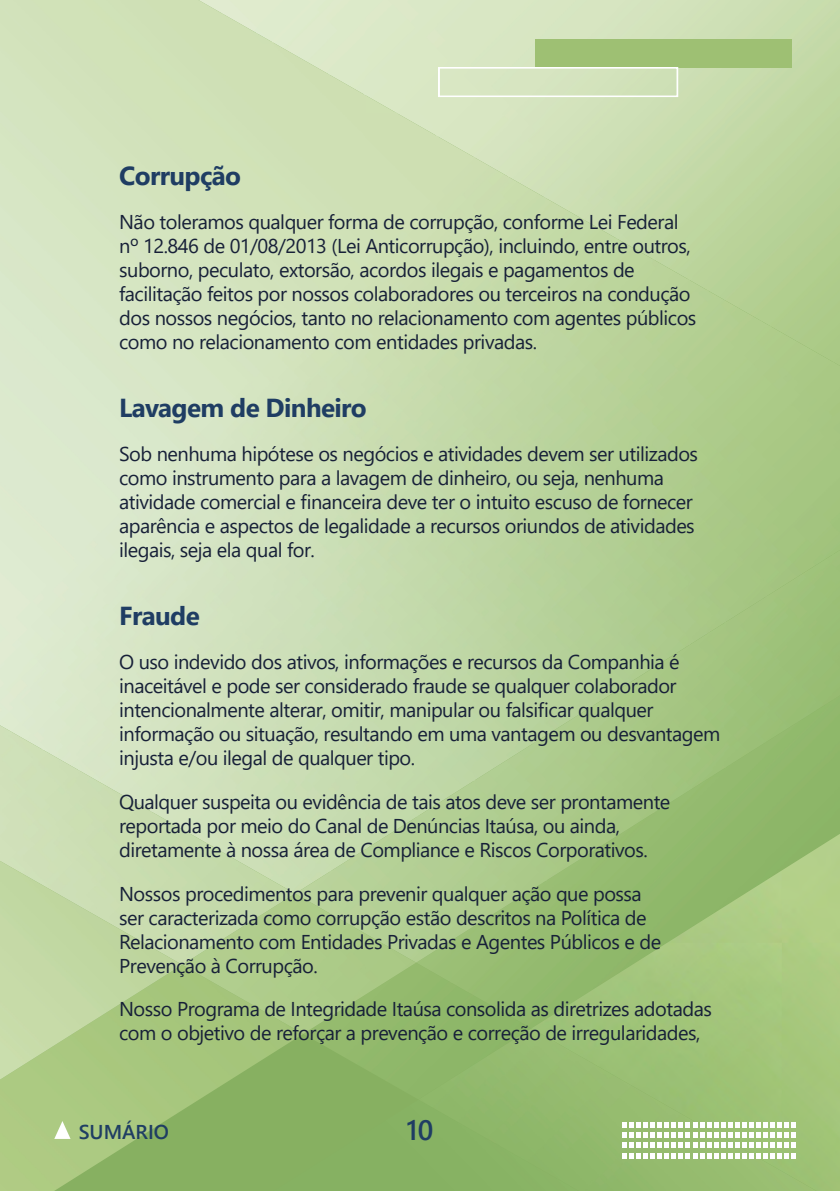
<style>
.page{position:relative;width:840px;height:1191px;background:#fff}
.page>*{position:absolute;margin:0;border:0;box-sizing:border-box;transform-origin:0 0}
.t1{font:600 28px "Segoe UI";color:#1f3d63}
.t2{font:700 26px "Segoe UI";letter-spacing:-.025em;color:#1f3d63}
.t3{font:20px/24px "Segoe UI";letter-spacing:-.025em;color:#172038}
.t4{font:600 20px "Segoe UI";color:#1f3d63}
</style>
<div class="page">
<img style="left:0;top:1033px;width:303px;height:158px">
<img style="left:0;top:964px;width:182px;height:115px">
<div style="left:303px;top:983px;width:147px;height:116px;background:#8fb769"></div>
<img style="left:182px;top:914px;width:234px;height:119px">
<img style="left:0;top:750px;width:295px;height:214px">
<div style="left:273px;top:1099px;width:145px;height:92px;background:#87b061"></div>
<div style="left:418px;top:1028px;width:113px;height:163px;background:#8db668"></div>
<img style="left:450px;top:926px;width:81px;height:102px">
<div style="left:729px;top:768px;width:35px;height:65px;background:#91b86c"></div>
<div style="left:764px;top:705px;width:70px;height:128px;background:#8fb669"></div>
<img style="left:834px;top:700px;width:5px;height:133px">
<img style="left:726px;top:768px;width:5px;height:9px">
<img style="left:330px;top:817px;width:145px;height:145px">
<img style="left:295px;top:893px;width:36px;height:21px">
<img style="left:473px;top:781px;width:72px;height:145px">
<img style="left:724px;top:600px;width:73px;height:168px">
<img style="left:796px;top:600px;width:37px;height:123px">
<img style="left:831px;top:555px;width:8px;height:145px">
<img style="left:222px;top:43px;width:145px;height:850px">
<img style="left:150px;top:0;width:73px;height:852px">
<div style="left:831px;top:366px;width:8px;height:189px;background:#a5c681"></div>
<img style="left:531px;top:833px;width:308px;height:358px">
<img style="left:615px;top:0;width:74px;height:280px">
<img style="left:508px;top:0;width:37px;height:198px">
<img style="left:436px;top:0;width:73px;height:177px">
<img style="left:364px;top:0;width:73px;height:136px">
<img style="left:328px;top:0;width:37px;height:95px">
<img style="left:256px;top:0;width:73px;height:75px">
<img style="left:198px;top:0;width:59px;height:34px">
<div style="left:535px;top:39px;width:256px;height:28px;background:#9ec073"></div>
<svg style="left:437px;top:67px;width:241px;height:30px;background:#d9e6c5"></svg>
<svg style="left:622px;top:1121px;width:173px;height:37px"></svg>
<svg style="left:54px;top:1121px;width:16px;height:18px"></svg>
<h2 class="t2" style="left:119px;top:152px;width:123px">Corrupção</h2>
<p class="t3" style="left:119px;top:208px;width:578px">Não toleramos qualquer forma de corrupção, conforme Lei Federal nº 12.846 de 01/08/2013 (Lei Anticorrupção), incluindo, entre outros, suborno, peculato, extorsão, acordos ilegais e pagamentos de facilitação feitos por nossos colaboradores ou terceiros na condução dos nossos negócios, tanto no relacionamento com agentes públicos como no relacionamento com entidades privadas.</p>
<h2 class="t2" style="left:119px;top:383px;width:249px">Lavagem de Dinheiro</h2>
<p class="t3" style="left:119px;top:440px;width:580px">Sob nenhuma hipótese os negócios e atividades devem ser utilizados como instrumento para a lavagem de dinheiro, ou seja, nenhuma atividade comercial e financeira deve ter o intuito escuso de fornecer aparência e aspectos de legalidade a recursos oriundos de atividades ilegais, seja ela qual for.</p>
<h2 class="t2" style="left:119px;top:591px;width:82px">Fraude</h2>
<p class="t3" style="left:119px;top:648px;width:602px">O uso indevido dos ativos, informações e recursos da Companhia é inaceitável e pode ser considerado fraude se qualquer colaborador intencionalmente alterar, omitir, manipular ou falsificar qualquer informação ou situação, resultando em uma vantagem ou desvantagem injusta e/ou ilegal de qualquer tipo.</p>
<p class="t3" style="left:119px;top:787px;width:552px">Qualquer suspeita ou evidência de tais atos deve ser prontamente reportada por meio do Canal de Denúncias Itaúsa, ou ainda, diretamente à nossa área de Compliance e Riscos Corporativos.</p>
<p class="t3" style="left:119px;top:879px;width:543px">Nossos procedimentos para prevenir qualquer ação que possa ser caracterizada como corrupção estão descritos na Política de Relacionamento com Entidades Privadas e Agentes Públicos e de Prevenção à Corrupção.</p>
<p class="t3" style="left:119px;top:995px;width:594px">Nosso Programa de Integridade Itaúsa consolida as diretrizes adotadas com o objetivo de reforçar a prevenção e correção de irregularidades,</p>
<p class="t4" style="left:79px;top:1113px;width:92px">SUMÁRIO</p>
<h1 class="t1" style="left:406px;top:1103px;width:28px">10</h1>
</div>
